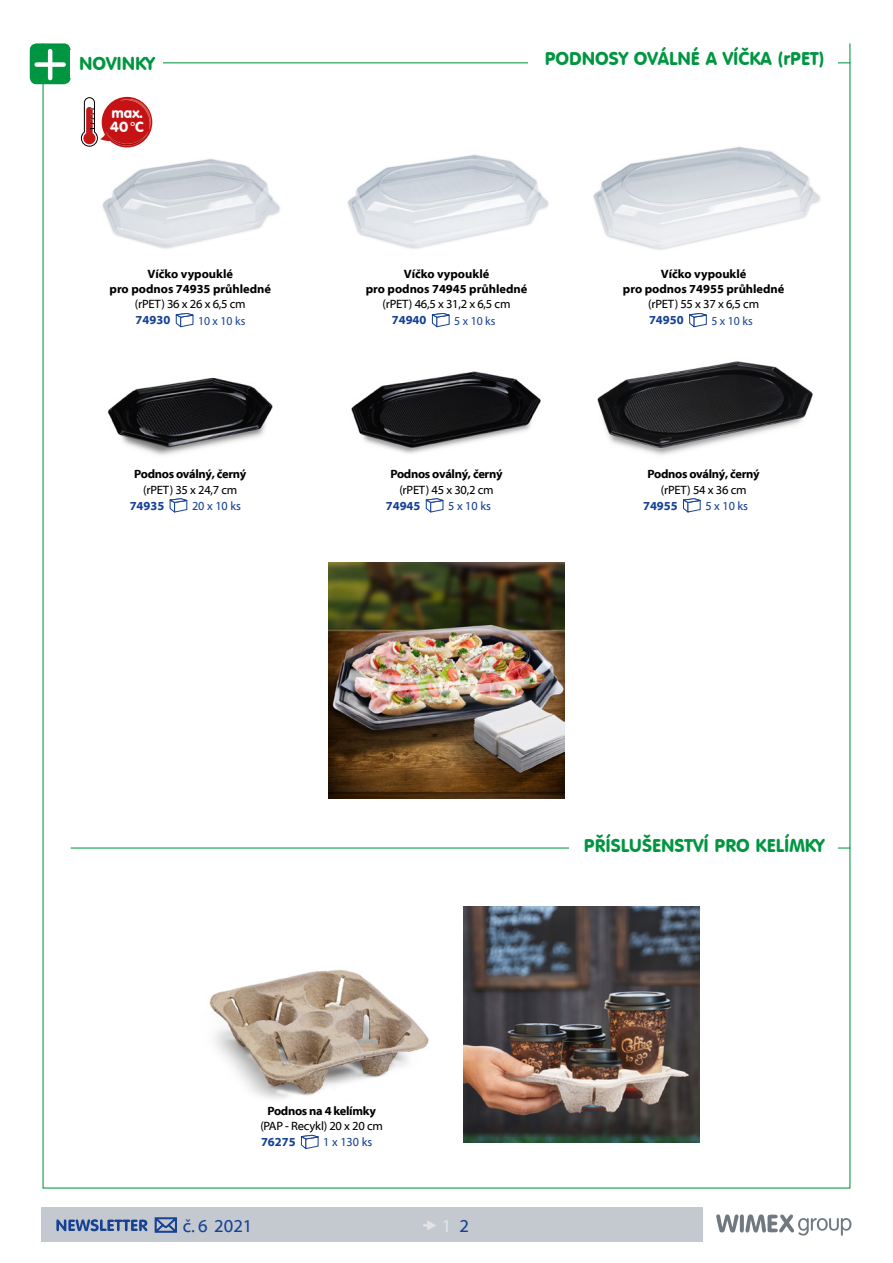
<style>
.page{position:relative;width:893px;height:1263px;background:#fff}
.page>*{position:absolute;margin:0;border:0;box-sizing:border-box;transform-origin:0 0}
.t1{font:18px "VAG Rounded BT";color:#009641}
.t2{font:18px "Myriad Web Pro";color:#164194}
.t3{font:18px "Myriad Web Pro";color:#e3e3e3}
.t4{font:14.1px/14.1px "VAG Rounded BT";color:#fff}
.t5{font:12.15px "Myriad Web Pro";letter-spacing:-.02em;color:#000}
.t6{font:700 12.15px/14.9px "Myriad Web Pro";color:#000;text-align:center}
.t7{font:700 12.15px "Myriad Web Pro";letter-spacing:-.025em;color:#000}
.t8{font:700 12.15px "Myriad Web Pro";color:#164194}
.t9{font:12.15px "Myriad Web Pro";color:#164194}
.t10{font:12.15px "Myriad Pro";color:#164194}
.s1{color:#164194}
</style>
<div class="page">
<hr style="left:71px;top:847px;width:779px;height:1px;background:#009641">
<div style="left:570px;top:836px;width:268px;height:27px;background:#fff"></div>
<div style="left:30px;top:43px;width:41px;height:41px;background:#009641;border-radius:7px"></div>
<div style="left:37px;top:62px;width:27px;height:5px;background:#fff"></div>
<hr style="left:48px;top:51px;width:4px;height:27px;background:#fff">
<hr style="left:71px;top:62px;width:779px;height:1px;background:#009641">
<div style="left:529px;top:49px;width:309px;height:27px;background:#fff"></div>
<svg style="left:81px;top:97px;width:69px;height:49px"></svg>
<img style="left:209px;top:970px;width:220px;height:165px">
<svg style="left:300px;top:1135px;width:19px;height:14px"></svg>
<img style="left:464px;top:907px;width:235px;height:235px">
<img style="left:107px;top:377px;width:166px;height:78px">
<svg style="left:169px;top:498px;width:19px;height:15px"></svg>
<img style="left:597px;top:361px;width:216px;height:94px">
<svg style="left:683px;top:498px;width:18px;height:15px"></svg>
<img style="left:351px;top:371px;width:190px;height:83px">
<svg style="left:425px;top:498px;width:19px;height:15px"></svg>
<img style="left:329px;top:562px;width:235px;height:236px">
<svg style="left:178px;top:325px;width:14px;height:3px"></svg>
<img style="left:86px;top:112px;width:194px;height:213px">
<svg style="left:689px;top:319px;width:18px;height:9px"></svg>
<img style="left:593px;top:146px;width:227px;height:173px">
<svg style="left:432px;top:324px;width:18px;height:4px"></svg>
<img style="left:347px;top:154px;width:202px;height:170px">
<svg style="left:716px;top:1214px;width:135px;height:22px"></svg>
<div style="left:41px;top:1208px;width:662px;height:34px;background:#c4c8cf"></div>
<svg style="left:56px;top:1219px;width:91px;height:12px"></svg>
<svg style="left:155px;top:1217px;width:22px;height:16px"></svg>
<div style="left:71px;top:51px;width:92px;height:27px;background:#fff"></div>
<h1 class="t1" style="left:79px;top:52px;width:77px">NOVINKY</h1>
<h1 class="t1" style="left:545px;top:47px;width:281px">PODNOSY OVÁLNÉ A VÍČKA (rPET)</h1>
<p class="t4" style="left:110px;top:106px;width:35px">max.<br>40°C</p>
<p class="t6" style="left:110px;top:267px;width:163px">Víčko vypouklé<br>pro podnos 74935 průhledné</p>
<p class="t6" style="left:366px;top:267px;width:163px">Víčko vypouklé<br>pro podnos 74945 průhledné</p>
<p class="t6" style="left:623px;top:267px;width:163px">Víčko vypouklé<br>pro podnos 74955 průhledné</p>
<p class="t5" style="left:135px;top:298px;width:112px">(rPET) 36 x 26 x 6,5 cm</p>
<p class="t5" style="left:382px;top:298px;width:129px">(rPET) 46,5 x 31,2 x 6,5 cm</p>
<p class="t5" style="left:648px;top:298px;width:112px">(rPET) 55 x 37 x 6,5 cm</p>
<p class="t8" style="left:136px;top:314px;width:36px">74930</p>
<p class="t10" style="left:198px;top:313px;width:49px">10 x 10 ks</p>
<p class="t8" style="left:392px;top:314px;width:36px">74940</p>
<p class="t10" style="left:454px;top:313px;width:43px">5 x 10 ks</p>
<p class="t8" style="left:649px;top:314px;width:36px">74950</p>
<p class="t10" style="left:711px;top:313px;width:43px">5 x 10 ks</p>
<p class="t7" style="left:134px;top:467px;width:114px">Podnos oválný, černý</p>
<p class="t8" style="left:130px;top:499px;width:36px">74935</p>
<p class="t9" style="left:192px;top:499px;width:51px">20 x 10 ks</p>
<p class="t5" style="left:143px;top:483px;width:96px">(rPET) 35 x 24,7 cm</p>
<p class="t7" style="left:390px;top:467px;width:114px">Podnos oválný, černý</p>
<p class="t8" style="left:386px;top:499px;width:36px">74945</p>
<p class="t9" style="left:448px;top:499px;width:44px">5 x 10 ks</p>
<p class="t5" style="left:399px;top:483px;width:96px">(rPET) 45 x 30,2 cm</p>
<p class="t7" style="left:648px;top:467px;width:114px">Podnos oválný, černý</p>
<p class="t8" style="left:643px;top:499px;width:36px">74955</p>
<p class="t9" style="left:705px;top:499px;width:44px">5 x 10 ks</p>
<p class="t5" style="left:661px;top:483px;width:87px">(rPET) 54 x 36 cm</p>
<p class="t7" style="left:267px;top:1104px;width:110px">Podnos na 4 kelímky</p>
<p class="t8" style="left:261px;top:1135px;width:36px">76275</p>
<p class="t9" style="left:323px;top:1136px;width:51px">1 x 130 ks</p>
<p class="t5" style="left:260px;top:1119px;width:124px">(PAP - Recykl) 20 x 20 cm</p>
<h1 class="t2" style="left:183px;top:1216px;width:71px">č. 6 2021</h1>
<h1 class="t3" style="left:442px;top:1216px;width:28px">1 <span class="s1">2</span></h1>
<h1 class="t1" style="left:584px;top:834px;width:242px">PŘÍSLUŠENSTVÍ PRO KELÍMKY</h1>
</div>
